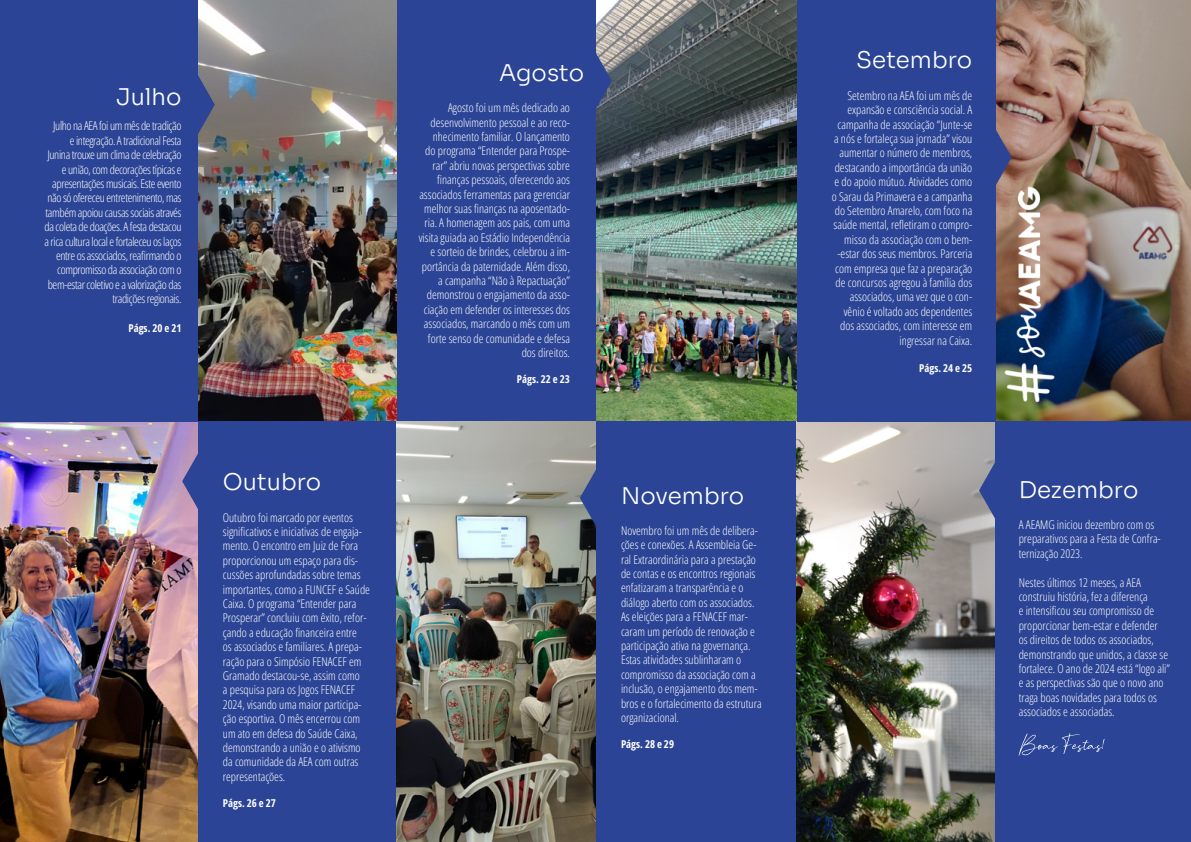
<style>
.page{position:relative;width:1191px;height:842px;background:#fff}
.page>*{position:absolute;margin:0;border:0;box-sizing:border-box;transform-origin:0 0}
.t1{font:300 23px "Sora";color:#fff}
.t2{font:300 12px/14.4px "Open Sans Condensed";color:#fff}
.t3{font:300 12px/14.4px "Open Sans Condensed";letter-spacing:-.03em;color:#fff;text-align:right}
.t4{font:700 10.8px "Open Sans Condensed";color:#fff}
</style>
<div class="page">
<img style="left:595px;top:300px;width:202px;height:121px">
<img style="left:595px;top:0;width:202px;height:300px">
<img style="left:0;top:421px;width:198px;height:421px">
<div style="left:0;top:0;width:198px;height:421px;background:#2b4495"></div>
<div style="left:595px;top:421px;width:202px;height:421px;background:#2b4495"></div>
<img style="left:198px;top:0;width:199px;height:421px">
<div style="left:198px;top:421px;width:212px;height:421px;background:#2b4495"></div>
<img style="left:797px;top:421px;width:198px;height:421px">
<div style="left:397px;top:0;width:198px;height:421px;background:#2b4495"></div>
<img style="left:995px;top:0;width:196px;height:421px">
<img style="left:397px;top:421px;width:198px;height:421px">
<div style="left:995px;top:421px;width:196px;height:421px;background:#2b4495"></div>
<div style="left:797px;top:0;width:198px;height:421px;background:#2b4495"></div>
<svg style="left:182px;top:451px;width:16px;height:60px"></svg>
<svg style="left:979px;top:460px;width:16px;height:60px"></svg>
<svg style="left:198px;top:75px;width:17px;height:60px"></svg>
<svg style="left:595px;top:51px;width:17px;height:60px"></svg>
<svg style="left:995px;top:128px;width:16px;height:59px"></svg>
<svg style="left:580px;top:468px;width:16px;height:60px"></svg>
<svg style="left:1018px;top:733px;width:86px;height:23px"></svg>
<h1 class="t1" style="left:116px;top:78px;width:67px">Julho</h1>
<p class="t3" style="left:44px;top:119px;width:139px">Julho na AEA foi um mês de tradição<br>e integração. A tradicional Festa Junina trouxe um clima de celebração e união, com decorações típicas e apresentações musicais. Este evento não só ofereceu entretenimento, mas também apoiou causas sociais através da coleta de doações. A festa destacou a rica cultura local e fortaleceu os laços entre os associados, reafirmando o compromisso da associação com o bem-estar coletivo e a valorização das tradições regionais.</p>
<p class="t4" style="left:128px;top:321px;width:55px">Págs. 20 e 21</p>
<h1 class="t1" style="left:223px;top:463px;width:100px">Outubro</h1>
<p class="t2" style="left:223px;top:510px;width:149px">Outubro foi marcado por eventos significativos e iniciativas de engaja&shy;mento. O encontro em Juiz de Fora proporcionou um espaço para dis&shy;cussões aprofundadas sobre temas importantes, como a FUNCEF e Saúde<br>Caixa. O programa “Entender para<br>Prosperar” concluiu com êxito, refor&shy;çando a educação financeira entre<br>os associados e familiares. A prepa&shy;ração para o Simpósio FENACEF em<br>Gramado destacou-se, assim como<br>a pesquisa para os Jogos FENACEF<br>2024, visando uma maior participa&shy;ção esportiva. O mês encerrou com um ato em defesa do Saúde Caixa, demonstrando a união e o ativismo da comunidade da AEA com outras representações.</p>
<p class="t4" style="left:223px;top:795px;width:55px">Págs. 26 e 27</p>
<h1 class="t1" style="left:499px;top:54px;width:87px">Agosto</h1>
<p class="t2" style="left:419px;top:100px;width:153px;text-align:right">Agosto foi um mês dedicado ao desenvolvimento pessoal e ao reco&shy;nhecimento familiar. O lançamento<br>do programa “Entender para Prospe&shy;rar” abriu novas perspectivas sobre finanças pessoais, oferecendo aos associados ferramentas para gerenciar melhor suas finanças na aposentado&shy;ria. A homenagem aos pais, com uma visita guiada ao Estádio Independência e sorteio de brindes, celebrou a im&shy;portância da paternidade. Além disso, a campanha “Não à Repactuação” demonstrou o engajamento da asso&shy;ciação em defender os interesses dos associados, marcando o mês com um forte senso de comunidade e defesa dos direitos.</p>
<p class="t4" style="left:517px;top:372px;width:55px">Págs. 22 e 23</p>
<h1 class="t1" style="left:856px;top:41px;width:117px">Setembro</h1>
<p class="t2" style="left:832px;top:88px;width:142px;text-align:right">Setembro na AEA foi um mês de expansão e consciência social. A campanha de associação “Junte-se a nós e fortaleça sua jornada” visou aumentar o número de membros, destacando a importância da união e do apoio mútuo. Atividades como o Sarau da Primavera e a campanha do Setembro Amarelo, com foco na saúde mental, refletiram o compro&shy;misso da associação com o bem--estar dos seus membros. Parceria com empresa que faz a preparação de concursos agregou à família dos associados, uma vez que o con&shy;vênio é voltado aos dependentes dos associados, com interesse em ingressar na Caixa.</p>
<p class="t4" style="left:919px;top:361px;width:55px">Págs. 24 e 25</p>
<h1 class="t1" style="left:621px;top:476px;width:125px">Novembro</h1>
<h1 class="t1" style="left:1018px;top:470px;width:121px">Dezembro</h1>
<p class="t2" style="left:621px;top:523px;width:142px">Novembro foi um mês de delibera&shy;ções e conexões. A Assembleia Ge&shy;ral Extraordinária para a prestação de contas e os encontros regionais enfatizaram a transparência e o diálogo aberto com os associados.<br>As eleições para a FENACEF mar&shy;caram um período de renovação e participação ativa na governança.<br>Estas atividades sublinharam o compromisso da associação com a inclusão, o engajamento dos mem&shy;bros e o fortalecimento da estrutura organizacional.</p>
<p class="t4" style="left:621px;top:737px;width:55px">Págs. 28 e 29</p>
<p class="t2" style="left:1018px;top:517px;width:143px">A AEAMG iniciou dezembro com os preparativos para a Festa de Confra&shy;ternização 2023.</p>
<p class="t2" style="left:1018px;top:575px;width:153px">Nestes últimos 12 meses, a AEA construiu história, fez a diferença<br>e intensificou seu compromisso de proporcionar bem-estar e defender<br>os direitos de todos os associados, demonstrando que unidos, a classe se fortalece. O ano de 2024 está “logo ali” e as perspectivas são que o novo ano traga boas novidades para todos os associados e associadas.</p>
</div>
